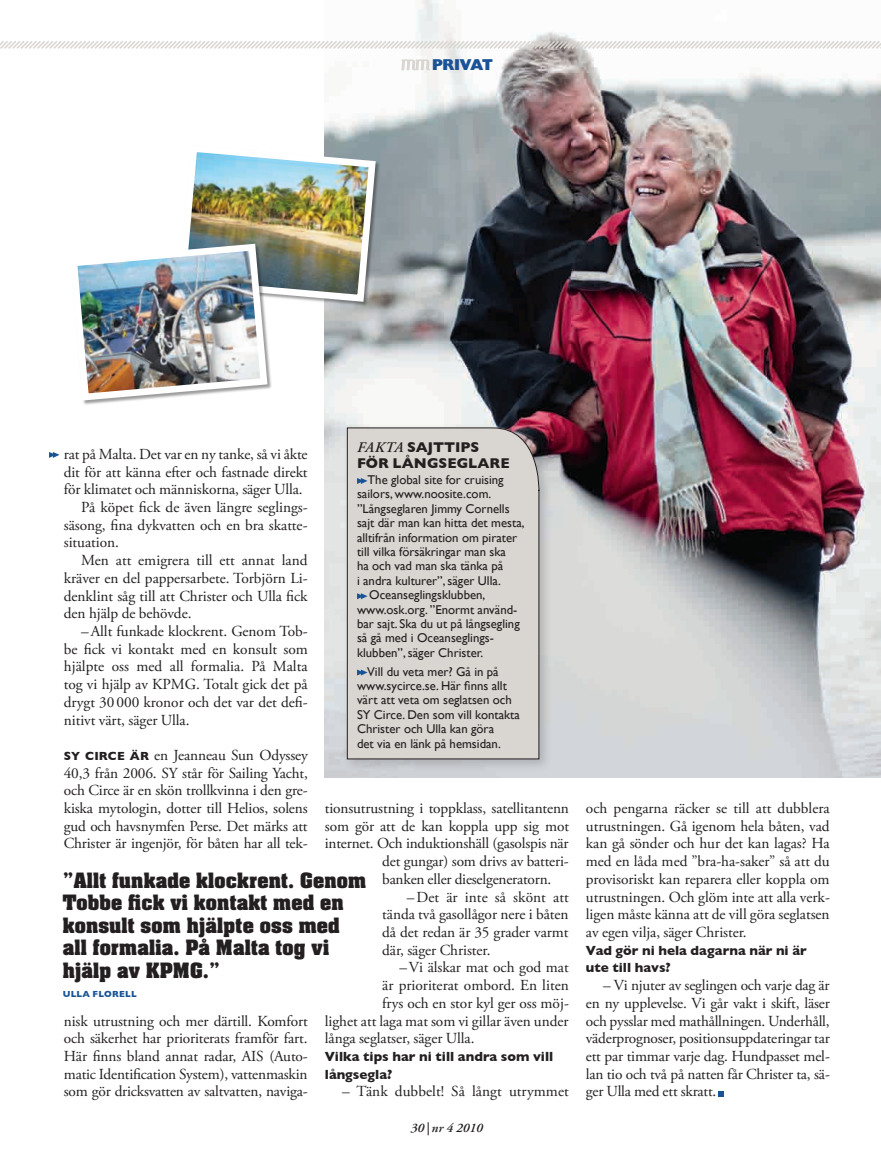
<style>
.page{position:relative;width:881px;height:1170px;background:#fff}
.page>*{position:absolute;margin:0;border:0;box-sizing:border-box;transform-origin:0 0}
.t1{font:700 18px/22.5px "Aachen";letter-spacing:.01em;color:#231f20}
.t2{font:15.6px "Gill Sans Extra Bold Display";letter-spacing:-.065em;color:#195395}
.t3{font:15.3px/17.7px "Adobe Garamond Pro";letter-spacing:-.005em;color:#231f20;text-align:justify}
.t4{font:700 14.4px/16.5px "Gill Sans";color:#231f20}
.t5{font:700 13.5px/17.7px "Gill Sans";letter-spacing:-.005em;color:#231f20}
.t6{font:italic 600 13.05px "Adobe Garamond Pro";color:#231f20}
.t7{font:12.75px/14.4px "Gill Sans";color:#231f20}
.t8{font:700 9px "Gill Sans";letter-spacing:.025em;color:#195395}
.s1{font-family:"Adobe Garamond Pro";font-weight:600;font-style:italic;font-size:14.7px}
.s2{font-family:"Gill Sans";font-weight:700;font-size:12px}
</style>
<div class="page">
<svg style="left:718px;top:1091px;width:5px;height:5px"></svg>
<img style="left:325px;top:0;width:555px;height:777px">
<svg style="left:401px;top:59px;width:28px;height:11px"></svg>
<svg style="left:0;top:39px;width:880px;height:12px"></svg>
<div style="left:341px;top:422px;width:210px;height:349px;background:#231f20;opacity:.2"></div>
<div style="left:346px;top:427px;width:194px;height:332px;background:#d9d5d0"></div>
<svg style="left:357px;top:478px;width:10px;height:6px"></svg>
<svg style="left:357px;top:593px;width:10px;height:6px"></svg>
<svg style="left:357px;top:669px;width:10px;height:6px"></svg>
<svg style="left:49px;top:452px;width:11px;height:6px"></svg>
<img style="left:77px;top:141px;width:302px;height:263px">
<p class="t2" style="left:432px;top:56px;width:62px">PRIVAT</p>
<p class="t4" style="left:357px;top:438px;width:154px"><span class="s1">Fakta</span> Sajttips för långseglare</p>
<p class="t7" style="left:367px;top:472px;width:138px">The global site for cruising</p>
<p class="t7" style="left:357px;top:486px;width:136px">sailors, www.noosite.com.</p>
<p class="t7" style="left:357px;top:501px;width:154px">”Långseglaren Jimmy Cornells</p>
<p class="t7" style="left:357px;top:515px;width:169px">sajt där man kan hitta det mesta,</p>
<p class="t7" style="left:357px;top:530px;width:162px">alltifrån information om pirater</p>
<p class="t7" style="left:357px;top:544px;width:150px">till vilka försäkringar man ska</p>
<p class="t7" style="left:357px;top:558px;width:148px">ha och vad man ska tänka på</p>
<p class="t7" style="left:357px;top:573px;width:145px">i andra kulturer”, säger Ulla.</p>
<p class="t7" style="left:369px;top:587px;width:118px">Oceanseglingsklubben,</p>
<p class="t7" style="left:357px;top:602px;width:162px">www.osk.org. ”Enormt använd-</p>
<p class="t7" style="left:357px;top:616px;width:164px">bar sajt. Ska du ut på långsegling</p>
<p class="t7" style="left:357px;top:630px;width:137px">så gå med i Oceanseglings-</p>
<p class="t7" style="left:357px;top:645px;width:128px">klubben”, säger Christer.</p>
<p class="t7" style="left:357px;top:664px;width:164px;text-indent:10px">Vill du veta mer? Gå in på www.sycirce.se. Här finns allt värt att veta om seglatsen och<br>SY Circe. Den som vill kontakta<br>Christer och Ulla kan göra<br>det via en länk på hemsidan.</p>
<p class="t3" style="left:64px;top:445px;width:245px">rat på Malta. Det var en ny tanke, så vi åkte</p>
<p class="t3" style="left:64px;top:463px;width:245px">dit för att känna efter och fastnade direkt</p>
<p class="t3" style="left:64px;top:481px;width:240px">för klimatet och människorna, säger Ulla.</p>
<p class="t3" style="left:81px;top:498px;width:228px">På köpet fick de även längre seglings-</p>
<p class="t3" style="left:64px;top:516px;width:245px">säsong, fina dykvatten och en bra skatte-</p>
<p class="t3" style="left:64px;top:534px;width:57px">situation.</p>
<p class="t3" style="left:81px;top:552px;width:228px">Men att emigrera till ett annat land</p>
<p class="t3" style="left:64px;top:569px;width:245px">kräver en del pappersarbete. Torbjörn Li-</p>
<p class="t3" style="left:64px;top:587px;width:245px">denklint såg till att Christer och Ulla fick</p>
<p class="t3" style="left:64px;top:605px;width:129px">den hjälp de behövde.</p>
<p class="t3" style="left:81px;top:622px;width:228px">–Allt funkade klockrent. Genom Tob-</p>
<p class="t3" style="left:64px;top:640px;width:245px">be fick vi kontakt med en konsult som</p>
<p class="t3" style="left:64px;top:658px;width:245px">hjälpte oss med all formalia. På Malta</p>
<p class="t3" style="left:64px;top:676px;width:245px">tog vi hjälp av KPMG. Totalt gick det på</p>
<p class="t3" style="left:64px;top:693px;width:245px">drygt 30000 kronor och det var det defi-</p>
<p class="t3" style="left:64px;top:711px;width:127px">nitivt värt, säger Ulla.</p>
<p class="t3" style="left:64px;top:746px;width:245px"><span class="s2">SY Circe är</span> en Jeanneau Sun Odyssey 40,3 från 2006. SY står för Sailing Yacht, och Circe är en skön trollkvinna i den gre&shy;kiska mytologin, dotter till Helios, solens gud och havsnymfen Perse. Det märks att Christer är ingenjör, för båten har all tek-</p>
<p class="t3" style="left:325px;top:799px;width:245px">tionsutrustning i toppklass, satellitantenn</p>
<p class="t3" style="left:325px;top:817px;width:245px">som gör att de kan koppla upp sig mot</p>
<p class="t3" style="left:325px;top:835px;width:245px">internet. Och induktionshäll (gasolspis när</p>
<p class="t3" style="left:382px;top:853px;width:188px">det gungar) som drivs av batteri-</p>
<p class="t3" style="left:382px;top:870px;width:171px">banken eller dieselgeneratorn.</p>
<p class="t3" style="left:406px;top:888px;width:163px">–Det är inte så skönt att</p>
<p class="t3" style="left:382px;top:906px;width:188px">tända två gasollågor nere i båten</p>
<p class="t3" style="left:382px;top:923px;width:188px">då det redan är 35 grader varmt</p>
<p class="t3" style="left:382px;top:941px;width:110px">där, säger Christer.</p>
<p class="t3" style="left:399px;top:959px;width:170px">–Vi älskar mat och god mat</p>
<p class="t3" style="left:382px;top:976px;width:188px">är prioriterat ombord. En liten</p>
<p class="t3" style="left:382px;top:994px;width:188px">frys och en stor kyl ger oss möj-</p>
<p class="t3" style="left:325px;top:1012px;width:245px">lighet att laga mat som vi gillar även under</p>
<p class="t3" style="left:325px;top:1030px;width:151px">långa seglatser, säger Ulla.</p>
<p class="t5" style="left:325px;top:1047px;width:230px">Vilka tips har ni till andra som vill långsegla?</p>
<p class="t3" style="left:342px;top:1083px;width:228px">– Tänk dubbelt! Så långt utrymmet</p>
<p class="t1" style="left:63px;top:868px;width:305px">”Allt funkade klockrent. Genom<br>Tobbe fick vi kontakt med en konsult som hjälpte oss med all formalia. På Malta tog vi hjälp av KPMG.”</p>
<p class="t8" style="left:63px;top:988px;width:75px">ulla florell</p>
<p class="t3" style="left:64px;top:1012px;width:245px">nisk utrustning och mer därtill. Komfort och säkerhet har prioriterats framför fart.<br>Här finns bland annat radar, AIS (Auto&shy;matic Identification System), vattenmaskin som gör dricksvatten av saltvatten, naviga-</p>
<p class="t6" style="left:410px;top:1119px;width:74px">30|nr 4 2010</p>
<p class="t3" style="left:585px;top:799px;width:245px">och pengarna räcker se till att dubblera utrustningen. Gå igenom hela båten, vad kan gå sönder och hur det kan lagas? Ha med en låda med ”bra-ha-saker” så att du provisoriskt kan reparera eller koppla om utrustningen. Och glöm inte att alla verk&shy;ligen måste känna att de vill göra seglatsen av egen vilja, säger Christer.</p>
<p class="t5" style="left:585px;top:941px;width:222px">Vad gör ni hela dagarna när ni är ute till havs?</p>
<p class="t3" style="left:585px;top:976px;width:245px;text-indent:17px">– Vi njuter av seglingen och varje dag är en ny upplevelse. Vi går vakt i skift, läser och pysslar med mathållningen. Underhåll, väderprognoser, positionsuppdateringar tar ett par timmar varje dag. Hundpasset mel&shy;lan tio och två på natten får Christer ta, sä&shy;ger Ulla med ett skratt.</p>
</div>
